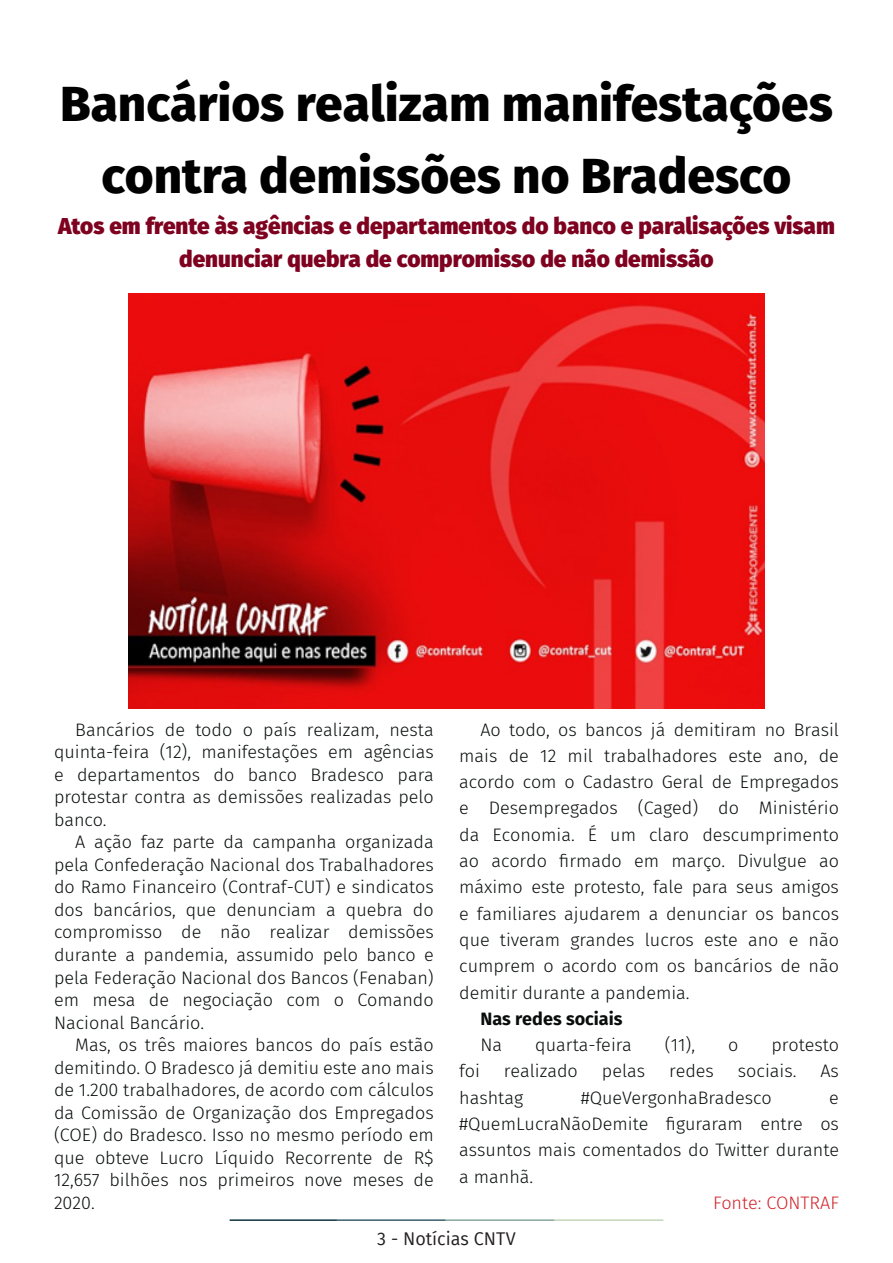
<style>
.page{position:relative;width:893px;height:1263px;background:#fff}
.page>*{position:absolute;margin:0;border:0;box-sizing:border-box;transform-origin:0 0}
.t1{font:800 49.5px/72px "Fira Sans";color:#000001;text-align:center}
.t2{font:800 22.5px/33px "Fira Sans";color:#7e0220;text-align:center}
.t3{font:300 18px/22.5px "Fira Sans";color:#080d0b;text-align:justify}
.t4{font:700 18px "Fira Sans";color:#080d0b}
.t5{font:18px "Fira Sans";color:#231f20}
.t6{font:300 18px "Fira Sans";color:#d1232a}
</style>
<div class="page">
<hr style="left:230px;top:1219px;width:107px;height:2px;background:#0e323f">
<hr style="left:337px;top:1219px;width:109px;height:2px;background:#3a5f6d">
<hr style="left:446px;top:1219px;width:109px;height:2px;background:#87a59a">
<hr style="left:555px;top:1219px;width:108px;height:2px;background:#c6d5b7">
<img style="left:129px;top:293px;width:635px;height:415px">
<p class="t1" style="left:60px;top:63px;width:774px">Bancários realizam manifestações contra demissões no Bradesco</p>
<p class="t2" style="left:58px;top:208px;width:778px">Atos em frente às agências e departamentos do banco e paralisações visam denunciar quebra de compromisso de não demissão</p>
<p class="t3" style="left:54px;top:718px;width:381px;text-indent:21px">Bancários de todo o país realizam, nesta quinta-feira (12), manifestações em agências e departamentos do banco Bradesco para protestar contra as demissões realizadas pelo banco.</p>
<p class="t3" style="left:54px;top:831px;width:381px;text-indent:21px">A ação faz parte da campanha organizada pela Confederação Nacional dos Trabalhadores do Ramo Financeiro (Contraf-CUT) e sindicatos dos bancários, que denunciam a quebra do compromisso de não realizar demissões durante a pandemia, assumido pelo banco e pela Federação Nacional dos Bancos (Fenaban) em mesa de negociação com o Comando Nacional Bancário.</p>
<p class="t3" style="left:54px;top:1033px;width:381px;text-indent:21px">Mas, os três maiores bancos do país estão demitindo. O Bradesco já demitiu este ano mais de 1.200 trabalhadores, de acordo com cálculos da Comissão de Organização dos Empregados (COE) do Bradesco. Isso no mesmo período em que obteve Lucro Líquido Recorrente de R$ 12,657 bilhões nos primeiros nove meses de 2020.</p>
<p class="t3" style="left:459px;top:716px;width:381px;line-height:26.2px;text-indent:21px">Ao todo, os bancos já demitiram no Brasil mais de 12 mil trabalhadores este ano, de acordo com o Cadastro Geral de Empregados e Desempregados (Caged) do Ministério da Economia. É um claro descumprimento ao acordo firmado em março. Divulgue ao máximo este protesto, fale para seus amigos e familiares ajudarem a denunciar os bancos que tiveram grandes lucros este ano e não cumprem o acordo com os bancários de não demitir durante a pandemia.</p>
<p class="t4" style="left:480px;top:1003px;width:144px">Nas redes sociais</p>
<p class="t3" style="left:480px;top:1033px;width:23px">Na</p>
<p class="t3" style="left:535px;top:1033px;width:98px">quarta-feira</p>
<p class="t3" style="left:665px;top:1033px;width:32px">(11),</p>
<p class="t3" style="left:728px;top:1033px;width:12px">o</p>
<p class="t3" style="left:771px;top:1033px;width:69px">protesto</p>
<p class="t3" style="left:459px;top:1060px;width:22px">foi</p>
<p class="t3" style="left:504px;top:1060px;width:75px">realizado</p>
<p class="t3" style="left:602px;top:1060px;width:45px">pelas</p>
<p class="t3" style="left:669px;top:1060px;width:46px">redes</p>
<p class="t3" style="left:738px;top:1060px;width:60px">sociais.</p>
<p class="t3" style="left:820px;top:1060px;width:20px">As</p>
<p class="t3" style="left:459px;top:1086px;width:65px">hashtag</p>
<p class="t3" style="left:581px;top:1086px;width:192px">#QueVergonhaBradesco</p>
<p class="t3" style="left:459px;top:1084px;width:381px;line-height:26.2px;text-indent:370px">e #QuemLucraNãoDemite figuraram entre os assuntos mais comentados do Twitter durante a manhã.</p>
<p class="t6" style="left:713px;top:1190px;width:127px">Fonte: CONTRAF</p>
<p class="t5" style="left:377px;top:1225px;width:140px">3 - Notícias CNTV</p>
</div>
